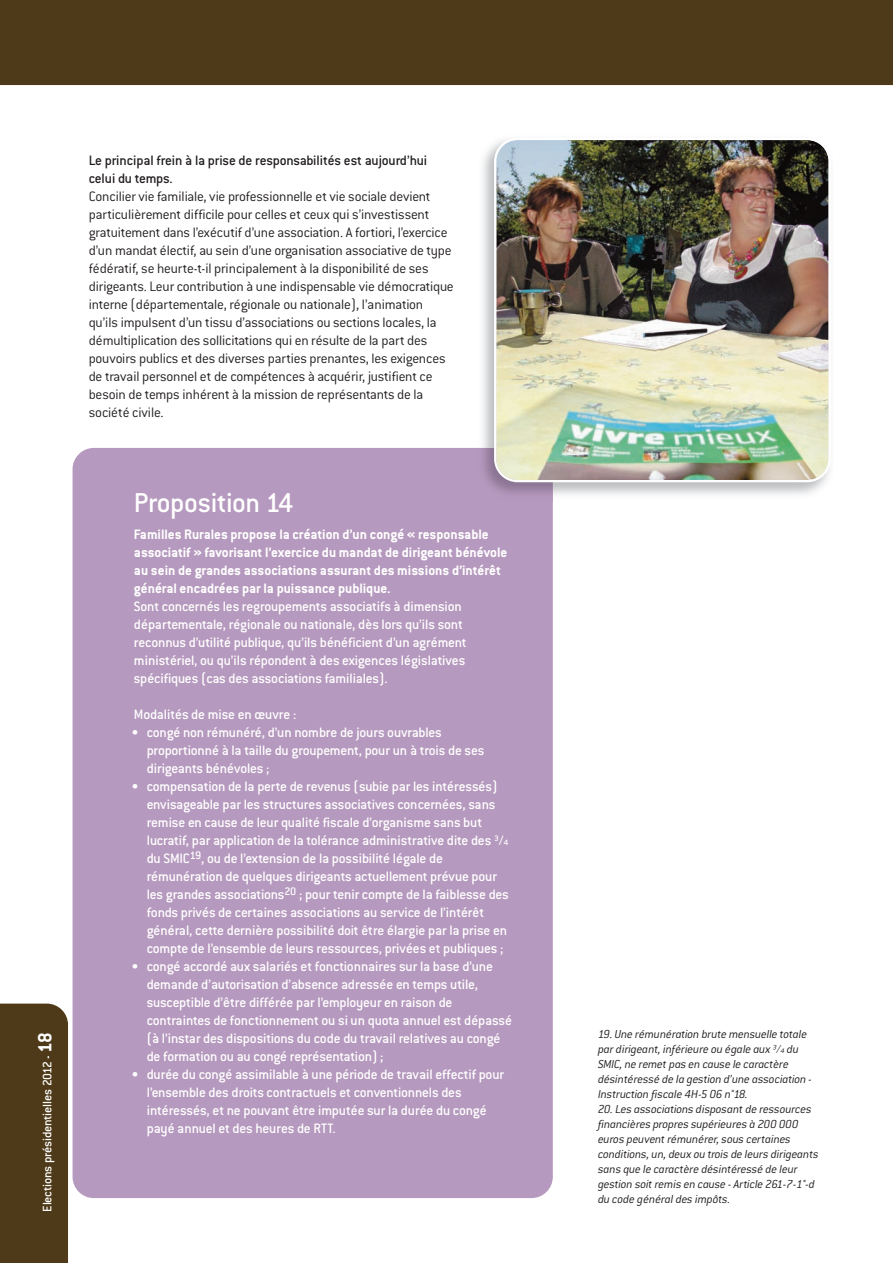
<style>
.page{position:relative;width:893px;height:1263px;background:#fff}
.page>*{position:absolute;margin:0;border:0;box-sizing:border-box;transform-origin:0 0}
.t1{font:500 30px "Conduit ITC";letter-spacing:-.015em;color:#fff}
.t2{font:500 15px/18px "Conduit ITC";letter-spacing:-.01em;color:#fff}
.t3{font:300 15px/18px "Conduit ITC";letter-spacing:-.015em;color:#231f20}
.t4{font:700 15px/18px "Conduit ITC";color:#fff}
.t5{font:500 15px/18px "Conduit ITC";letter-spacing:-.01em;color:#231f20}
.t6{font:500 13.5px "Conduit ITC";letter-spacing:-.015em;color:#fff}
.t7{font:italic 300 12.75px/15px "Conduit ITC";letter-spacing:-.01em;color:#231f20}
.s1{font-weight:700;font-size:21px}
</style>
<div class="page">
<div style="left:73px;top:448px;width:480px;height:750px;background:#b699be;border-radius:21px"></div>
<div style="left:0;top:0;width:893px;height:85px;background:#4e3a18"></div>
<img style="left:494px;top:138px;width:337px;height:344px">
<div style="left:0;top:1003px;width:68px;height:260px;background:#4e3a18"></div>
<p class="t6" style="left:43px;top:1212px;width:181px;rotate:-90deg">Elections présidentielles 2012 - <span class="s1">18</span></p>
<p class="t5" style="left:89px;top:153px;width:340px">Le principal frein à la prise de responsabilités est aujourd’hui celui du temps.</p>
<p class="t3" style="left:89px;top:189px;width:367px">Concilier vie familiale, vie professionnelle et vie sociale devient particulièrement difficile pour celles et ceux qui s’investissent gratuitement dans l’exécutif d’une association. A fortiori, l’exercice d’un mandat électif, au sein d’une organisation associative de type fédératif, se heurte-t-il principalement à la disponibilité de ses dirigeants. Leur contribution à une indispensable vie démocratique interne (départementale, régionale ou nationale), l’animation qu’ils impulsent d’un tissu d’associations ou sections locales, la démultiplication des sollicitations qui en résulte de la part des pouvoirs publics et des diverses parties prenantes, les exigences de travail personnel et de compétences à acquérir, justifient ce besoin de temps inhérent à la mission de représentants de la société civile.</p>
<h1 class="t1" style="left:134px;top:493px;width:161px">Proposition 14</h1>
<p class="t4" style="left:134px;top:527px;width:375px">Familles Rurales propose la création d’un congé « responsable associatif » favorisant l’exercice du mandat de dirigeant bénévole au sein de grandes associations assurant des missions d’intérêt général encadrées par la puissance publique.</p>
<p class="t2" style="left:134px;top:599px;width:334px">Sont concernés les regroupements associatifs à dimension départementale, régionale ou nationale, dès lors qu’ils sont reconnus d’utilité publique, qu’ils bénéficient d’un agrément ministériel, ou qu’ils répondent à des exigences législatives spécifiques (cas des associations familiales).</p>
<p class="t2" style="left:134px;top:707px;width:164px">Modalités de mise en œuvre :</p>
<p class="t2" style="left:147px;top:725px;width:339px;text-indent:-15px">• congé non rémunéré, d’un nombre de jours ouvrables proportionné à la taille du groupement, pour un à trois de ses dirigeants bénévoles ;</p>
<p class="t2" style="left:147px;top:779px;width:364px;text-indent:-15px">• compensation de la perte de revenus (subie par les intéressés) envisageable par les structures associatives concernées, sans remise en cause de leur qualité fiscale d’organisme sans but lucratif, par application de la tolérance administrative dite des ¾ du SMIC<sup>19</sup>, ou de l’extension de la possibilité légale de rémunération de quelques dirigeants actuellement prévue pour les grandes associations<sup>20</sup> ; pour tenir compte de la faiblesse des fonds privés de certaines associations au service de l’intérêt général, cette dernière possibilité doit être élargie par la prise en compte de l’ensemble de leurs ressources, privées et publiques ;</p>
<p class="t2" style="left:147px;top:959px;width:367px;text-indent:-15px">• congé accordé aux salariés et fonctionnaires sur la base d’une demande d’autorisation d’absence adressée en temps utile, susceptible d’être différée par l’employeur en raison de contraintes de fonctionnement ou si un quota annuel est dépassé (à l’instar des dispositions du code du travail relatives au congé de formation ou au congé représentation) ;</p>
<p class="t2" style="left:147px;top:1067px;width:359px;text-indent:-15px">• durée du congé assimilable à une période de travail effectif pour l’ensemble des droits contractuels et conventionnels des intéressés, et ne pouvant être imputée sur la durée du congé payé annuel et des heures de RTT.</p>
<p class="t7" style="left:598px;top:1027px;width:215px">19. Une rémunération brute mensuelle totale par dirigeant, inférieure ou égale aux ¾ du SMIC, ne remet pas en cause le caractère désintéressé de la gestion d’une association - Instruction fiscale 4H-5 06 n°18.</p>
<p class="t7" style="left:598px;top:1102px;width:222px">20. Les associations disposant de ressources financières propres supérieures à 200 000 euros peuvent rémunérer, sous certaines conditions, un, deux ou trois de leurs dirigeants sans que le caractère désintéressé de leur gestion soit remis en cause - Article 261-7-1°-d du code général des impôts.</p>
</div>
